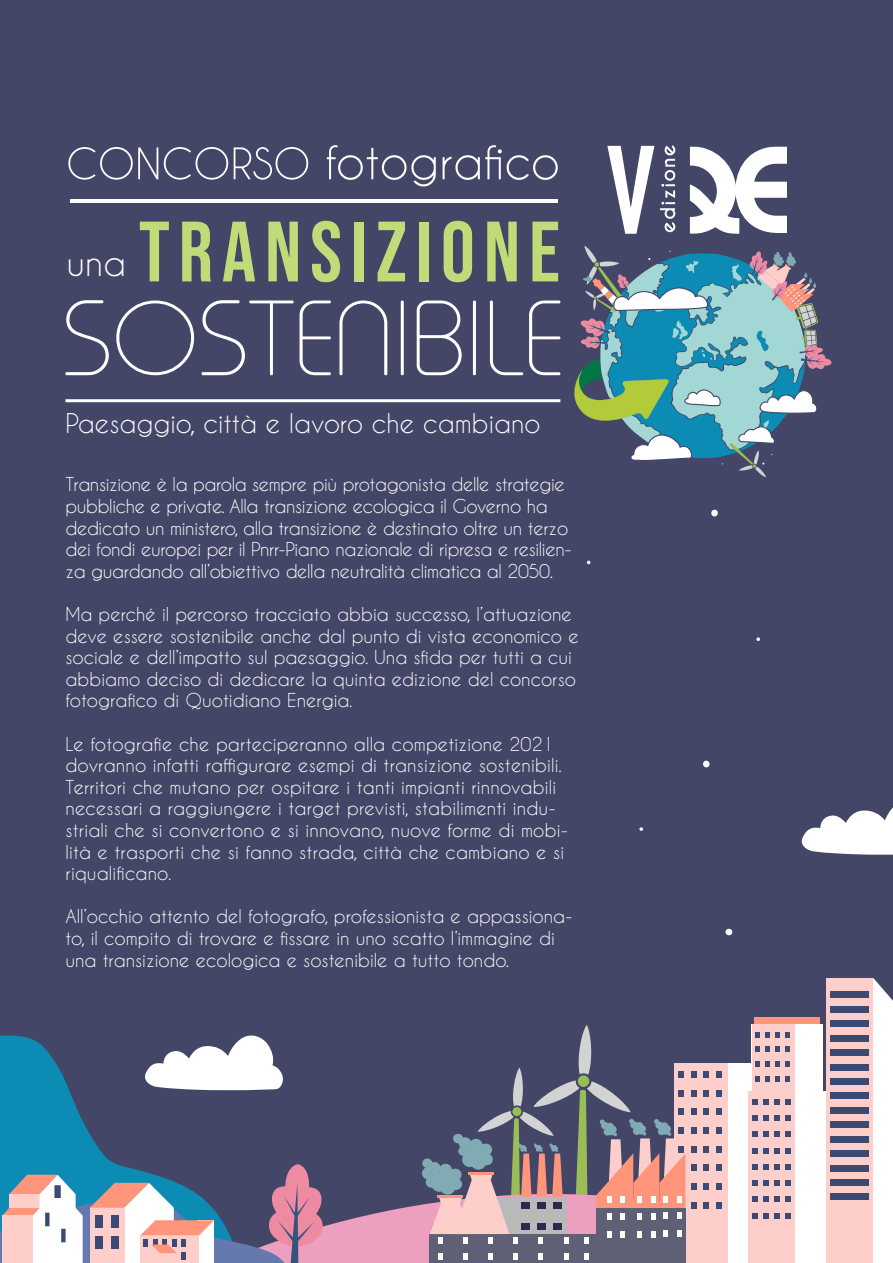
<style>
.page{position:relative;width:893px;height:1263px;background:#434666}
.page>*{position:absolute;margin:0;border:0;box-sizing:border-box;transform-origin:0 0}
.t1{font:34.5px "Caviar Dreams";color:#fff}
.t2{font:25.5px "Caviar Dreams";color:#fff}
.t3{font:18px/21.6px "Caviar Dreams";color:#fff}
.t4{font:18px/21.6px "Caviar Dreams";letter-spacing:-.02em;color:#fff}
</style>
<div class="page">
<svg style="left:330px;top:1165px;width:100px;height:98px;fill:#ed9fbf"></svg>
<svg style="left:0;top:1035px;width:249px;height:129px"></svg>
<div style="left:674px;top:1063px;width:88px;height:200px;background:#fff"></div>
<div style="left:674px;top:1063px;width:53px;height:200px;background:#fececb"></div>
<svg style="left:691px;top:1071px;width:5px;height:7px"></svg>
<div style="left:703px;top:1071px;width:6px;height:7px;background:#3c4973"></div>
<div style="left:716px;top:1071px;width:6px;height:7px;background:#3c4973"></div>
<svg style="left:691px;top:1090px;width:5px;height:7px"></svg>
<div style="left:703px;top:1090px;width:6px;height:7px;background:#3c4973"></div>
<div style="left:716px;top:1090px;width:6px;height:7px;background:#3c4973"></div>
<svg style="left:691px;top:1108px;width:5px;height:7px"></svg>
<div style="left:703px;top:1108px;width:6px;height:7px;background:#3c4973"></div>
<div style="left:716px;top:1108px;width:6px;height:7px;background:#3c4973"></div>
<svg style="left:691px;top:1127px;width:5px;height:7px"></svg>
<div style="left:703px;top:1127px;width:6px;height:7px;background:#3c4973"></div>
<div style="left:716px;top:1127px;width:6px;height:7px;background:#3c4973"></div>
<svg style="left:691px;top:1146px;width:5px;height:7px"></svg>
<div style="left:703px;top:1146px;width:6px;height:7px;background:#3c4973"></div>
<div style="left:716px;top:1146px;width:6px;height:7px;background:#3c4973"></div>
<svg style="left:691px;top:1164px;width:5px;height:7px"></svg>
<div style="left:703px;top:1164px;width:6px;height:7px;background:#3c4973"></div>
<div style="left:716px;top:1164px;width:6px;height:7px;background:#3c4973"></div>
<svg style="left:691px;top:1183px;width:5px;height:7px"></svg>
<div style="left:703px;top:1183px;width:6px;height:7px;background:#3c4973"></div>
<div style="left:716px;top:1183px;width:6px;height:7px;background:#3c4973"></div>
<svg style="left:691px;top:1202px;width:5px;height:6px"></svg>
<svg style="left:703px;top:1202px;width:6px;height:6px"></svg>
<svg style="left:716px;top:1202px;width:6px;height:6px"></svg>
<div style="left:755px;top:1017px;width:65px;height:94px;background:#ff957a"></div>
<div style="left:752px;top:1024px;width:71px;height:102px;background:#fff"></div>
<div style="left:752px;top:1024px;width:43px;height:102px;background:#fececb"></div>
<svg style="left:755px;top:1032px;width:25px;height:5px"></svg>
<svg style="left:786px;top:1032px;width:4px;height:5px"></svg>
<svg style="left:755px;top:1047px;width:25px;height:5px"></svg>
<svg style="left:786px;top:1047px;width:4px;height:5px"></svg>
<svg style="left:755px;top:1061px;width:25px;height:6px"></svg>
<svg style="left:786px;top:1061px;width:4px;height:6px"></svg>
<svg style="left:755px;top:1076px;width:25px;height:6px"></svg>
<svg style="left:786px;top:1076px;width:4px;height:6px"></svg>
<div style="left:748px;top:1092px;width:78px;height:171px;background:#fff"></div>
<div style="left:748px;top:1092px;width:47px;height:171px;background:#fececb"></div>
<svg style="left:752px;top:1099px;width:5px;height:6px"></svg>
<svg style="left:763px;top:1099px;width:5px;height:6px"></svg>
<svg style="left:774px;top:1099px;width:5px;height:6px"></svg>
<svg style="left:785px;top:1099px;width:5px;height:6px"></svg>
<svg style="left:752px;top:1115px;width:5px;height:6px"></svg>
<svg style="left:763px;top:1115px;width:5px;height:6px"></svg>
<svg style="left:774px;top:1115px;width:5px;height:6px"></svg>
<svg style="left:785px;top:1115px;width:5px;height:6px"></svg>
<svg style="left:752px;top:1131px;width:5px;height:6px"></svg>
<svg style="left:763px;top:1131px;width:5px;height:6px"></svg>
<svg style="left:774px;top:1131px;width:5px;height:6px"></svg>
<svg style="left:785px;top:1131px;width:5px;height:6px"></svg>
<svg style="left:752px;top:1148px;width:5px;height:6px"></svg>
<svg style="left:763px;top:1148px;width:5px;height:6px"></svg>
<svg style="left:774px;top:1148px;width:5px;height:6px"></svg>
<svg style="left:785px;top:1148px;width:5px;height:6px"></svg>
<svg style="left:752px;top:1164px;width:5px;height:6px"></svg>
<svg style="left:763px;top:1164px;width:5px;height:6px"></svg>
<svg style="left:774px;top:1164px;width:5px;height:6px"></svg>
<svg style="left:785px;top:1164px;width:5px;height:6px"></svg>
<svg style="left:752px;top:1180px;width:5px;height:6px"></svg>
<svg style="left:763px;top:1180px;width:5px;height:6px"></svg>
<svg style="left:774px;top:1180px;width:5px;height:6px"></svg>
<svg style="left:785px;top:1180px;width:5px;height:6px"></svg>
<svg style="left:752px;top:1196px;width:5px;height:6px"></svg>
<svg style="left:763px;top:1196px;width:5px;height:6px"></svg>
<svg style="left:774px;top:1196px;width:5px;height:6px"></svg>
<svg style="left:785px;top:1196px;width:5px;height:6px"></svg>
<svg style="left:752px;top:1213px;width:5px;height:5px"></svg>
<svg style="left:763px;top:1213px;width:5px;height:5px"></svg>
<svg style="left:774px;top:1213px;width:5px;height:5px"></svg>
<svg style="left:785px;top:1213px;width:5px;height:5px"></svg>
<div style="left:873px;top:978px;width:20px;height:285px;background:#fff"></div>
<div style="left:826px;top:978px;width:47px;height:285px;background:#fececb"></div>
<div style="left:830px;top:992px;width:38px;height:6px;background:#3c4973"></div>
<div style="left:830px;top:1006px;width:38px;height:6px;background:#3c4973"></div>
<div style="left:830px;top:1020px;width:38px;height:7px;background:#3c4973"></div>
<div style="left:830px;top:1035px;width:38px;height:6px;background:#3c4973"></div>
<div style="left:830px;top:1049px;width:38px;height:7px;background:#3c4973"></div>
<div style="left:830px;top:1064px;width:38px;height:6px;background:#3c4973"></div>
<div style="left:830px;top:1078px;width:38px;height:7px;background:#3c4973"></div>
<div style="left:830px;top:1092px;width:38px;height:7px;background:#3c4973"></div>
<div style="left:830px;top:1107px;width:38px;height:6px;background:#3c4973"></div>
<div style="left:830px;top:1121px;width:38px;height:7px;background:#3c4973"></div>
<div style="left:830px;top:1136px;width:38px;height:6px;background:#3c4973"></div>
<div style="left:830px;top:1150px;width:38px;height:7px;background:#3c4973"></div>
<div style="left:830px;top:1165px;width:38px;height:6px;background:#3c4973"></div>
<div style="left:830px;top:1179px;width:38px;height:7px;background:#3c4973"></div>
<div style="left:830px;top:1193px;width:38px;height:7px;background:#3c4973"></div>
<svg style="left:0;top:1164px;width:330px;height:99px"></svg>
<svg style="left:711px;top:509px;width:7px;height:7px"></svg>
<svg style="left:587px;top:560px;width:4px;height:4px"></svg>
<svg style="left:144px;top:1035px;width:139px;height:55px"></svg>
<svg style="left:801px;top:807px;width:92px;height:48px"></svg>
<svg style="left:725px;top:929px;width:7px;height:6px"></svg>
<svg style="left:639px;top:827px;width:4px;height:4px"></svg>
<svg style="left:703px;top:760px;width:7px;height:8px"></svg>
<svg style="left:756px;top:637px;width:4px;height:4px"></svg>
<div style="left:430px;top:1234px;width:166px;height:29px;background:#5f5f76"></div>
<div style="left:596px;top:1208px;width:89px;height:55px;background:#5f5f76"></div>
<div style="left:422px;top:1158px;width:11px;height:10px;background:#80abb4;border-radius:50%"></div>
<div style="left:426px;top:1176px;width:11px;height:12px;background:#80abb4;border-radius:50%"></div>
<div style="left:422px;top:1167px;width:11px;height:12px;background:#80abb4;border-radius:50%"></div>
<svg style="left:438px;top:1254px;width:5px;height:6px"></svg>
<svg style="left:463px;top:1254px;width:5px;height:6px"></svg>
<svg style="left:488px;top:1254px;width:5px;height:6px"></svg>
<svg style="left:513px;top:1254px;width:5px;height:6px"></svg>
<svg style="left:539px;top:1254px;width:4px;height:6px"></svg>
<svg style="left:564px;top:1254px;width:4px;height:6px"></svg>
<svg style="left:585px;top:1254px;width:4px;height:6px"></svg>
<svg style="left:430px;top:1025px;width:255px;height:218px"></svg>
<hr style="left:469px;top:1172px;width:25px;height:3px;background:#ff957a">
<hr style="left:438px;top:1195px;width:25px;height:3px;background:#ff957a">
<svg style="left:65px;top:145px;width:767px;height:332px"></svg>
<h1 class="t1" style="left:66px;top:242px;width:61px">una</h1>
<h2 class="t2" style="left:65px;top:408px;width:476px">Paesaggio, città e lavoro che cambiano</h2>
<p class="t4" style="left:65px;top:473px;width:508px">Transizione è la parola sempre più protagonista delle strategie pubbliche e private. Alla transizione ecologica il Governo ha dedicato un ministero, alla transizione è destinato oltre un terzo dei fondi europei per il Pnrr-Piano nazionale di ripresa e resilien&shy;za guardando all’obiettivo della neutralità climatica al 2050.</p>
<p class="t3" style="left:65px;top:603px;width:515px">Ma perché il percorso tracciato abbia successo, l’attuazione deve essere sostenibile anche dal punto di vista economico e sociale e dell’impatto sul paesaggio. Una sfida per tutti a cui abbiamo deciso di dedicare la quinta edizione del concorso fotografico di Quotidiano Energia.</p>
<p class="t3" style="left:65px;top:733px;width:504px">Le fotografie che parteciperanno alla competizione 2021 dovranno infatti raffigurare esempi di transizione sostenibili.<br>Territori che mutano per ospitare i tanti impianti rinnovabili necessari a raggiungere i target previsti, stabilimenti indu&shy;striali che si convertono e si innovano, nuove forme di mobi&shy;lità e trasporti che si fanno strada, città che cambiano e si riqualificano.</p>
<p class="t3" style="left:65px;top:905px;width:509px">All’occhio attento del fotografo, professionista e appassiona&shy;to, il compito di trovare e fissare in uno scatto l’immagine di una transizione ecologica e sostenibile a tutto tondo.</p>
</div>
